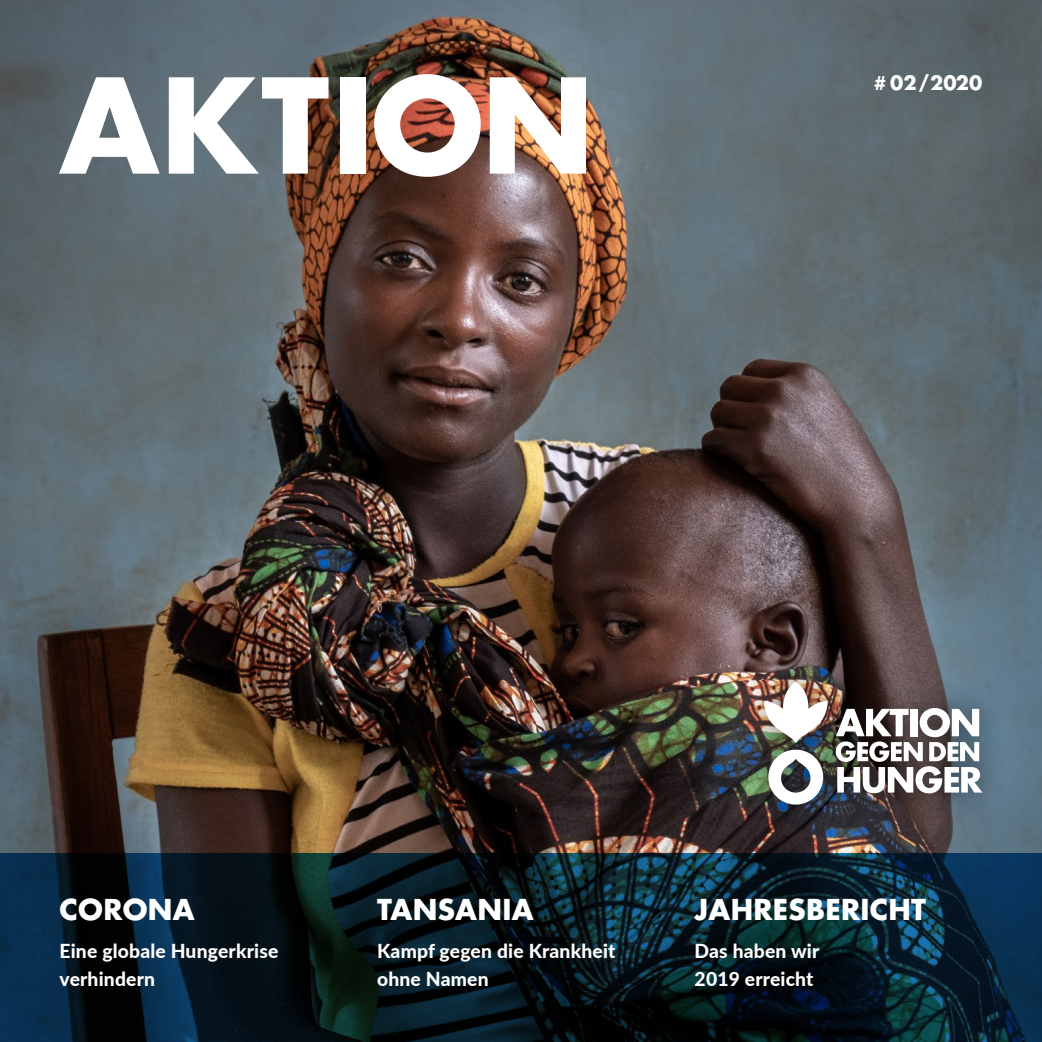
<style>
.page{position:relative;width:1042px;height:1042px;background:#fff}
.page>*{position:absolute;margin:0;border:0;box-sizing:border-box;transform-origin:0 0}
.t1{font:700 127.75px "Futura Std";letter-spacing:.01em;color:#fff}
.t2{font:700 28px "Futura Std";letter-spacing:.01em;color:#fff}
.t3{font:800 19.25px/28px "Lato";letter-spacing:.01em;color:#fff}
.t4{font:700 19.25px "Futura Std";letter-spacing:.01em;color:#fff}
</style>
<div class="page">
<img style="left:0;top:0;width:1042px;height:853px">
<svg style="left:0;top:853px;width:1042px;height:189px;background:#071c28"></svg>
<div style="left:738px;top:656px;width:268px;height:175px;background:#000;opacity:.55"></div>
<svg style="left:768px;top:749px;width:55px;height:55px"></svg>
<img style="left:764px;top:681px;width:63px;height:61px">
<svg style="left:836px;top:708px;width:146px;height:85px"></svg>
<h1 class="t1" style="left:60px;top:41px;width:536px">AKTION</h1>
<p class="t4" style="left:873px;top:70px;width:110px"># 02/2020</p>
<h2 class="t2" style="left:60px;top:890px;width:137px">CORONA</h2>
<p class="t3" style="left:60px;top:935px;width:220px">Eine globale Hungerkrise verhindern</p>
<h2 class="t2" style="left:377px;top:890px;width:158px">TANSANIA</h2>
<p class="t3" style="left:377px;top:935px;width:240px">Kampf gegen die Krankheit ohne Namen</p>
<h2 class="t2" style="left:694px;top:890px;width:233px">JAHRESBERICHT</h2>
<p class="t3" style="left:694px;top:935px;width:126px">Das haben wir<br>2019 erreicht</p>
</div>
